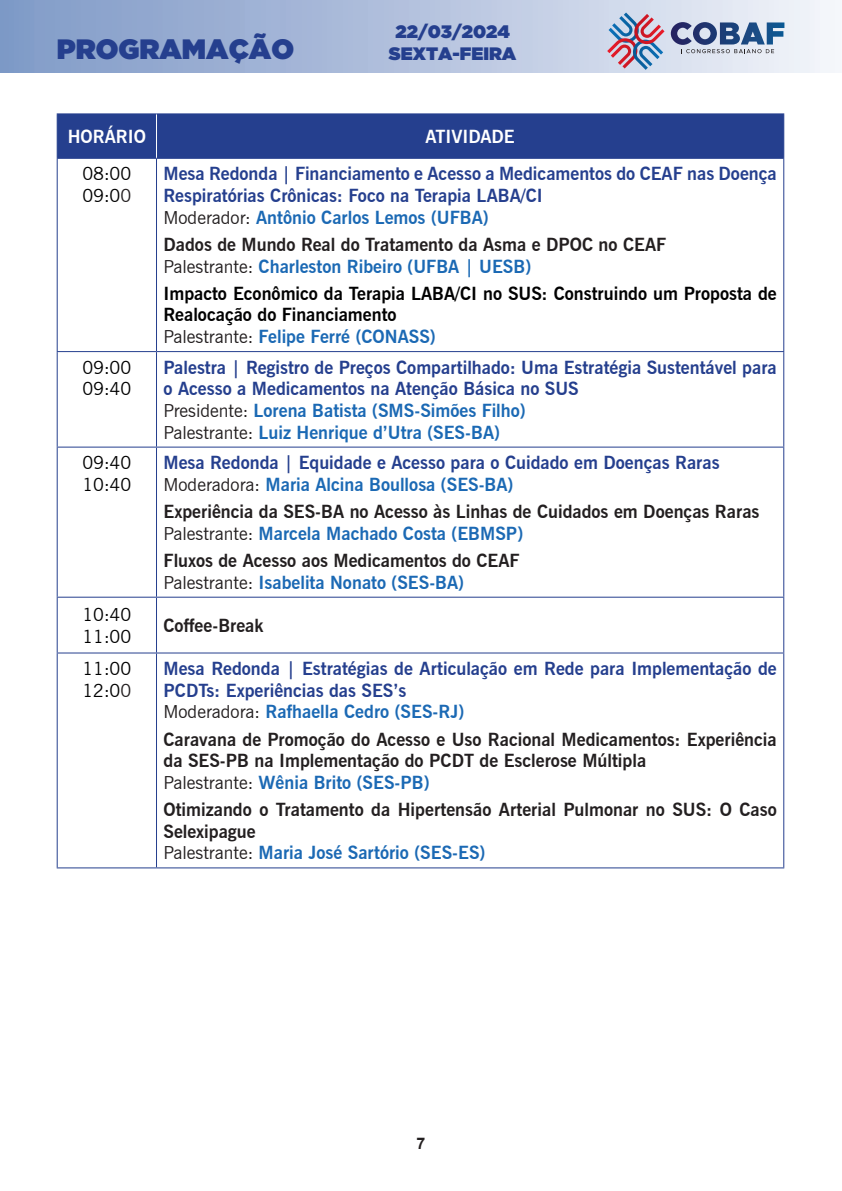
<style>
.page{position:relative;width:842px;height:1191px;background:#fff}
.page>*{position:absolute;margin:0;border:0;box-sizing:border-box;transform-origin:0 0}
.t1{font:28px "Gotham Ultra";color:#253f8e}
.t2{font:700 18px/21.6px "News Gothic BT";color:#253f8e}
.t3{font:700 18px/21.6px "News Gothic BT";color:#231f20}
.t4{font:700 18px/21.6px "News Gothic BT";color:#000001}
.t5{font:18px/21.6px "News Gothic BT";color:#000001}
.t6{font:18px/21.6px "Gotham Ultra";color:#253f8e;text-align:center}
.t7{font:700 18px "News Gothic BT";color:#fff}
.t8{font:700 16px "Arial";color:#231f20}
.s1{color:#231f20}
.s2{font-weight:400;color:#231f20}
.s3{color:#1b69b4}
.s4{font-weight:400}
</style>
<div class="page">
<img style="left:0;top:0;width:835px;height:72px">
<svg style="left:671px;top:22px;width:113px;height:31px;background:#8799b8"></svg>
<svg style="left:607px;top:13px;width:57px;height:57px;background:#b1a3bb"></svg>
<div style="left:58px;top:114px;width:725px;height:44px;background:#253f8e"></div>
<hr style="left:57px;top:113px;width:99px;height:1px;background:#253f8e">
<hr style="left:57px;top:114px;width:1px;height:44px;background:#253f8e">
<hr style="left:156px;top:113px;width:628px;height:1px;background:#253f8e">
<hr style="left:783px;top:114px;width:1px;height:44px;background:#253f8e">
<hr style="left:57px;top:158px;width:99px;height:1px;background:#253f8e">
<hr style="left:57px;top:159px;width:1px;height:192px;background:#253f8e">
<hr style="left:156px;top:158px;width:628px;height:1px;background:#253f8e">
<hr style="left:156px;top:159px;width:1px;height:192px;background:#253f8e">
<hr style="left:783px;top:159px;width:1px;height:192px;background:#253f8e">
<hr style="left:57px;top:351px;width:99px;height:1px;background:#253f8e">
<hr style="left:57px;top:352px;width:1px;height:94px;background:#253f8e">
<hr style="left:156px;top:351px;width:628px;height:1px;background:#253f8e">
<hr style="left:156px;top:352px;width:1px;height:94px;background:#253f8e">
<hr style="left:783px;top:352px;width:1px;height:94px;background:#253f8e">
<hr style="left:57px;top:446px;width:99px;height:1px;background:#253f8e">
<hr style="left:57px;top:447px;width:1px;height:149px;background:#253f8e">
<hr style="left:156px;top:446px;width:628px;height:1px;background:#253f8e">
<hr style="left:156px;top:447px;width:1px;height:149px;background:#253f8e">
<hr style="left:783px;top:447px;width:1px;height:149px;background:#253f8e">
<hr style="left:57px;top:596px;width:99px;height:1px;background:#253f8e">
<hr style="left:57px;top:597px;width:1px;height:55px;background:#253f8e">
<hr style="left:156px;top:596px;width:628px;height:1px;background:#253f8e">
<hr style="left:156px;top:597px;width:1px;height:55px;background:#253f8e">
<hr style="left:783px;top:597px;width:1px;height:55px;background:#253f8e">
<hr style="left:57px;top:652px;width:99px;height:1px;background:#253f8e">
<hr style="left:57px;top:653px;width:1px;height:214px;background:#253f8e">
<hr style="left:156px;top:652px;width:628px;height:1px;background:#253f8e">
<hr style="left:156px;top:653px;width:1px;height:214px;background:#253f8e">
<hr style="left:783px;top:653px;width:1px;height:214px;background:#253f8e">
<hr style="left:57px;top:867px;width:99px;height:1px;background:#253f8e">
<hr style="left:156px;top:867px;width:628px;height:1px;background:#253f8e">
<hr style="left:156px;top:114px;width:1px;height:44px;background:#fff">
<h1 class="t1" style="left:57px;top:33px;width:239px">PROGRAMAÇÃO</h1>
<p class="t6" style="left:389px;top:21px;width:129px">22/03/2024<br>SEXTA-FEIRA</p>
<p class="t7" style="left:68px;top:126px;width:80px">HORÁRIO</p>
<p class="t7" style="left:425px;top:126px;width:91px">ATIVIDADE</p>
<p class="t5" style="left:82px;top:163px;width:50px">08:00<br>09:0<span class="s1">0</span></p>
<p class="t2" style="left:164px;top:163px;width:615px">Mesa Redonda | Financiamento e Acesso a Medicamentos do CEAF nas Doença<br>Respiratórias Crônicas: Foco na Terapia LABA/CI<br><span class="s2">Moderador:</span> <span class="s3">Antônio Carlos Lemos (UFBA)</span></p>
<p class="t3" style="left:164px;top:234px;width:504px">Dados de Mundo Real do Tratamento da Asma e DPOC no CEAF<br><span class="s4">Palestrante:</span> <span class="s3">Charleston Ribeiro (UFBA | UESB)</span></p>
<p class="t4" style="left:164px;top:282px;width:615px">Impacto Econômico da Terapia LABA/CI no SUS: Construindo um Proposta de<br>Realocação do Financiamento<br><span class="s2">Palestrante:</span> <span class="s3">Felipe Ferré (CONASS)</span></p>
<p class="t5" style="left:82px;top:356px;width:50px">09:00<br>09:40</p>
<p class="t2" style="left:164px;top:356px;width:615px">Palestra | Registro de Preços Compartilhado: Uma Estratégia Sustentável para o Acesso a Medicamentos na Atenção Básica no SUS<br><span class="s2">Presidente:</span> <span class="s3">Lorena Batista (SMS-Simões Filho)<br></span><span class="s2">Palestrante:</span> <span class="s3">Luiz Henrique d’Utra (SES-BA)</span></p>
<p class="t5" style="left:82px;top:452px;width:50px">09:40<br>10:40</p>
<p class="t2" style="left:164px;top:452px;width:558px">Mesa Redonda | Equidade e Acesso para o Cuidado em Doenças Raras<br><span class="s2">Moderadora:</span> <span class="s3">Maria Alcina Boullosa (SES-BA)</span></p>
<p class="t3" style="left:164px;top:501px;width:597px">Experiência da SES-BA no Acesso às Linhas de Cuidados em Doenças Raras<br><span class="s4">Palestrante:</span> <span class="s3">Marcela Machado Costa (EBMSP)</span></p>
<p class="t3" style="left:164px;top:550px;width:358px">Fluxos de Acesso aos Medicamentos do CEAF<br><span class="s4">Palestrante:</span> <span class="s3">Isabelita Nonato (SES-BA)</span></p>
<p class="t5" style="left:82px;top:604px;width:50px">10:40<br>11:00</p>
<p class="t3" style="left:164px;top:614px;width:102px">Coffee-Break</p>
<p class="t5" style="left:82px;top:658px;width:50px">11:00<br>12:0<span class="s1">0</span></p>
<p class="t2" style="left:164px;top:658px;width:615px">Mesa Redonda | Estratégias de Articulação em Rede para Implementação de<br>PCDTs: Experiências das SES’s<br><span class="s2">Moderadora:</span> <span class="s3">Rafhaella Cedro (SES-RJ)</span></p>
<p class="t3" style="left:164px;top:728px;width:615px">Caravana de Promoção do Acesso e Uso Racional Medicamentos: Experiência da SES-PB na Implementação do PCDT de Esclerose Múltipla<br><span class="s4">Palestrante:</span> <span class="s3">Wênia Brito (SES-PB)</span></p>
<p class="t3" style="left:164px;top:799px;width:615px">Otimizando o Tratamento da Hipertensão Arterial Pulmonar no SUS: O Caso<br>Selexipague<br><span class="s4">Palestrante:</span> <span class="s3">Maria José Sartório (SES-ES)</span></p>
<p class="t8" style="left:416px;top:1131px;width:10px">7</p>
</div>
